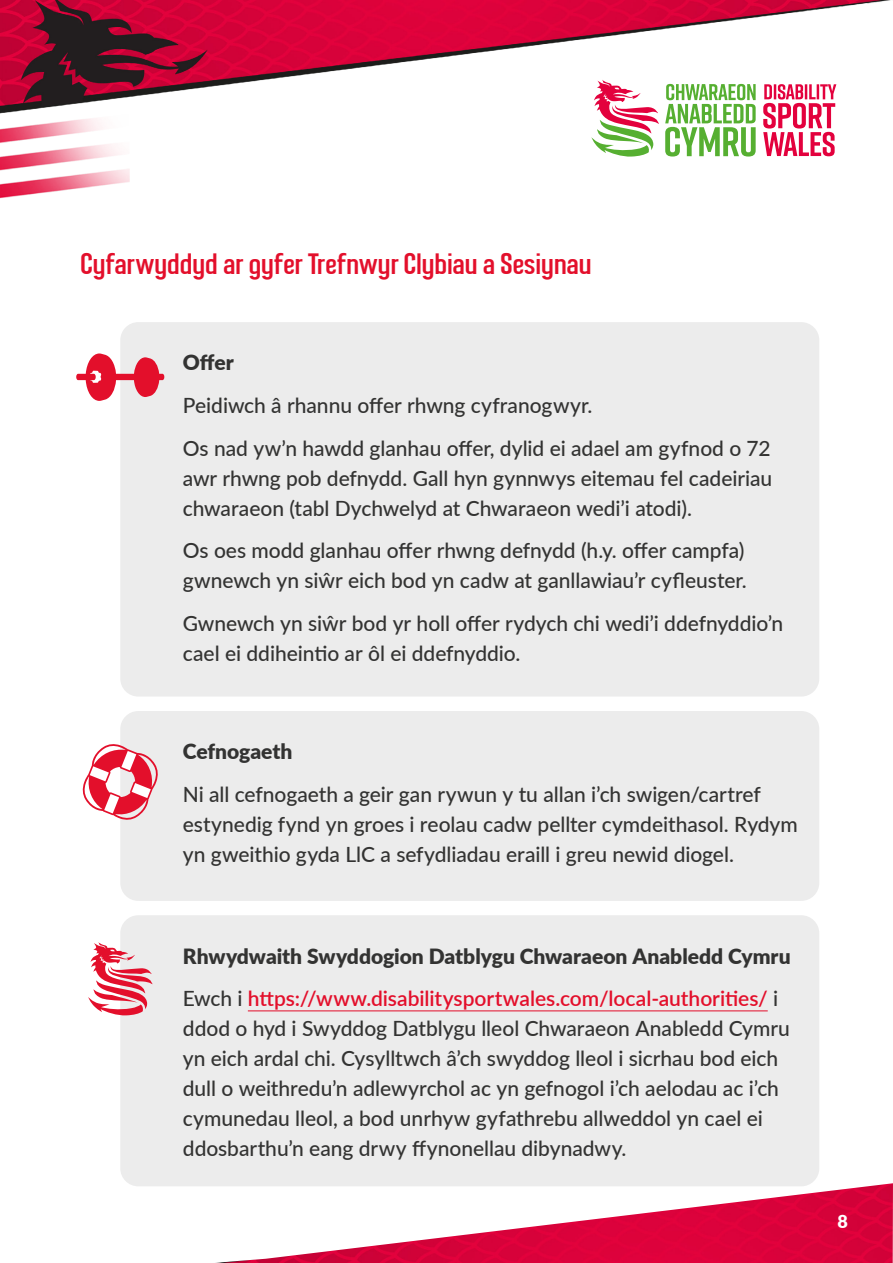
<style>
.page{position:relative;width:893px;height:1263px;background:#fff}
.page>*{position:absolute;margin:0;border:0;box-sizing:border-box;transform-origin:0 0}
.Paragraph_Style_1{font:30px "Infour";letter-spacing:-.005em;color:#e30f2b}
.Paragraph_Style_1-2{font:500 21px/30px "Lato";color:#333332}
.Paragraph_Style_1-3{font:900 21px "Lato";color:#333332}
.t1{font:900 18px "Lato";color:#fff}
.s1{font-weight:600;color:#e30f2b}
</style>
<div class="page">
<img style="left:0;top:0;width:891px;height:199px">
<svg style="left:665px;top:84px;width:91px;height:73px"></svg>
<svg style="left:763px;top:84px;width:73px;height:72px"></svg>
<svg style="left:591px;top:80px;width:68px;height:77px"></svg>
<img style="left:216px;top:1183px;width:677px;height:80px">
<div style="left:120px;top:322px;width:699px;height:374px;background:#ececec;border-radius:18px"></div>
<div style="left:120px;top:711px;width:699px;height:190px;background:#ececec;border-radius:18px"></div>
<div style="left:120px;top:915px;width:699px;height:271px;background:#ececec;border-radius:18px"></div>
<hr style="left:248px;top:1010px;width:520px;height:1px;background:#e30f2b">
<svg style="left:76px;top:353px;width:88px;height:48px"></svg>
<svg style="left:82px;top:744px;width:76px;height:76px"></svg>
<svg style="left:88px;top:942px;width:64px;height:74px"></svg>
<p class="Paragraph_Style_1" style="left:81px;top:242px;width:512px">Cyfarwyddyd ar gyfer Trefnwyr Clybiau a Sesiynau</p>
<p class="Paragraph_Style_1-3" style="left:183px;top:347px;width:53px">Offer</p>
<p class="Paragraph_Style_1-2" style="left:183px;top:389px;width:411px">Peidiwch â rhannu offer rhwng cyfranogwyr.</p>
<p class="Paragraph_Style_1-2" style="left:183px;top:432px;width:591px;text-align:justify">Os nad yw’n hawdd glanhau offer, dylid ei adael am gyfnod o 72 awr rhwng pob defnydd. Gall hyn gynnwys eitemau fel cadeiriau chwaraeon (tabl Dychwelyd at Chwaraeon wedi’i atodi).</p>
<p class="Paragraph_Style_1-2" style="left:183px;top:535px;width:565px">Os oes modd glanhau offer rhwng defnydd (h.y. offer campfa) gwnewch yn siŵr eich bod yn cadw at ganllawiau’r cyfleuster.</p>
<p class="Paragraph_Style_1-2" style="left:183px;top:608px;width:602px">Gwnewch yn siŵr bod yr holl offer rydych chi wedi’i ddefnyddio’n cael ei ddiheintio ar ôl ei ddefnyddio.</p>
<p class="Paragraph_Style_1-3" style="left:183px;top:736px;width:111px">Cefnogaeth</p>
<p class="Paragraph_Style_1-2" style="left:183px;top:778px;width:617px">Ni all cefnogaeth a geir gan rywun y tu allan i’ch swigen/cartref estynedig fynd yn groes i reolau cadw pellter cymdeithasol. Rydym yn gweithio gyda LlC a sefydliadau eraill i greu newid diogel.</p>
<p class="Paragraph_Style_1-3" style="left:183px;top:940px;width:609px">Rhwydwaith Swyddogion Datblygu Chwaraeon Anabledd Cymru</p>
<p class="Paragraph_Style_1-2" style="left:183px;top:982px;width:609px">Ewch i <span class="s1">https://www.disabilitysportwales.com/local-authorities/</span> i ddod o hyd i Swyddog Datblygu lleol Chwaraeon Anabledd Cymru yn eich ardal chi. Cysylltwch â’ch swyddog lleol i sicrhau bod eich dull o weithredu’n adlewyrchol ac yn gefnogol i’ch aelodau ac i’ch cymunedau lleol, a bod unrhyw gyfathrebu allweddol yn cael ei ddosbarthu’n eang drwy ffynonellau dibynadwy.</p>
<p class="t1" style="left:838px;top:1208px;width:12px">8</p>
</div>
